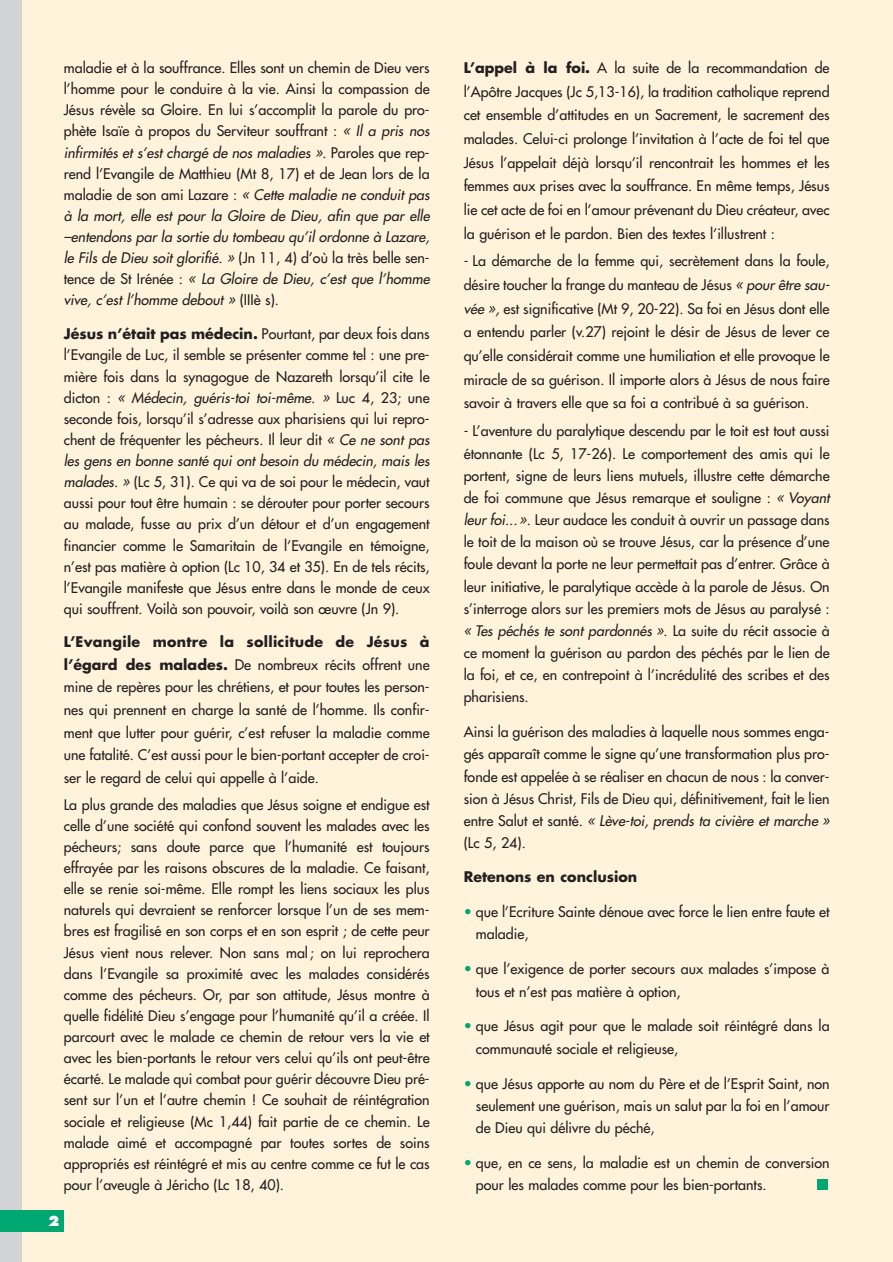
<style>
.page{position:relative;width:893px;height:1262px;background:#fff}
.page>*{position:absolute;margin:0;border:0;box-sizing:border-box;transform-origin:0 0}
.t1{font:14.25px/21.1px "Futura";color:#231f20;text-align:justify}
.t2{font:700 14.25px "Futura";color:#231f20}
.t3{font:800 13.5px "Futura";color:#fff}
.s1{font-style:italic}
.s2{font-weight:700}
.s3{color:#00a770}
</style>
<div class="page">
<div style="left:21px;top:0;width:871px;height:1261px;background:#fff4db"></div>
<div style="left:817px;top:1179px;width:11px;height:10px;background:#00a770"></div>
<div style="left:0;top:0;width:21px;height:1261px;background:#d1d3d4"></div>
<div style="left:0;top:1210px;width:64px;height:22px;background:#00a770"></div>
<p class="t1" style="left:64px;top:58px;width:367px">maladie et à la souffrance. Elles sont un chemin de Dieu vers l’homme pour le conduire à la vie. Ainsi la compassion de Jésus révèle sa Gloire. En lui s’accomplit la parole du pro&shy;phète Isaïe à propos du Serviteur souffrant : <span class="s1">« Il a pris nos infirmités et s’est chargé de nos maladies »</span>. Paroles que rep&shy;rend l’Evangile de Matthieu (Mt 8, 17) et de Jean lors de la maladie de son ami Lazare : <span class="s1">« Cette maladie ne conduit pas à la mort, elle est pour la Gloire de Dieu, afin que par elle –entendons par la sortie du tombeau qu’il ordonne à Lazare, le Fils de Dieu soit glorifié. »</span> (Jn 11, 4) d’où la très belle sen&shy;tence de St Irénée : <span class="s1">« La Gloire de Dieu, c’est que l’homme vive, c’est l’homme debout »</span> (IIIè s).</p>
<p class="t1" style="left:64px;top:324px;width:367px"><span class="s2">Jésus n’était pas médecin.</span> Pourtant, par deux fois dans l’Evangile de Luc, il semble se présenter comme tel : une pre&shy;mière fois dans la synagogue de Nazareth lorsqu’il cite le dicton : <span class="s1">« Médecin, guéris-toi toi-même. »</span> Luc 4, 23; une seconde fois, lorsqu’il s’adresse aux pharisiens qui lui repro&shy;chent de fréquenter les pécheurs. Il leur dit <span class="s1">« Ce ne sont pas les gens en bonne santé qui ont besoin du médecin, mais les malades. »</span> (Lc 5, 31). Ce qui va de soi pour le médecin, vaut aussi pour tout être humain : se dérouter pour porter secours au malade, fusse au prix d’un détour et d’un engagement financier comme le Samaritain de l’Evangile en témoigne, n’est pas matière à option (Lc 10, 34 et 35). En de tels récits, l’Evangile manifeste que Jésus entre dans le monde de ceux qui souffrent. Voilà son pouvoir, voilà son œuvre (Jn 9).</p>
<p class="t1" style="left:64px;top:631px;width:367px;line-height:22.6px"><span class="s2">L’Evangile montre la sollicitude de Jésus à l’égard des malades.</span> De nombreux récits offrent une mine de repères pour les chrétiens, et pour toutes les person&shy;nes qui prennent en charge la santé de l’homme. Ils confir&shy;ment que lutter pour guérir, c’est refuser la maladie comme une fatalité. C’est aussi pour le bien-portant accepter de croi&shy;ser le regard de celui qui appelle à l’aide.</p>
<p class="t1" style="left:64px;top:795px;width:367px">La plus grande des maladies que Jésus soigne et endigue est celle d’une société qui confond souvent les malades avec les pécheurs; sans doute parce que l’humanité est toujours effrayée par les raisons obscures de la maladie. Ce faisant, elle se renie soi-même. Elle rompt les liens sociaux les plus naturels qui devraient se renforcer lorsque l’un de ses mem&shy;bres est fragilisé en son corps et en son esprit ; de cette peur Jésus vient nous relever. Non sans mal; on lui reprochera dans l’Evangile sa proximité avec les malades considérés comme des pécheurs. Or, par son attitude, Jésus montre à quelle fidélité Dieu s’engage pour l’humanité qu’il a créée. Il parcourt avec le malade ce chemin de retour vers la vie et avec les bien-portants le retour vers celui qu’ils ont peut-être écarté. Le malade qui combat pour guérir découvre Dieu pré&shy;sent sur l’un et l’autre chemin ! Ce souhait de réintégration sociale et religieuse (Mc 1,44) fait partie de ce chemin. Le malade aimé et accompagné par toutes sortes de soins appropriés est réintégré et mis au centre comme ce fut le cas pour l’aveugle à Jéricho (Lc 18, 40).</p>
<p class="t3" style="left:48px;top:1215px;width:13px">2</p>
<p class="t1" style="left:463px;top:57px;width:367px;line-height:23.7px"><span class="s2">L’appel à la foi.</span> A la suite de la recommandation de l’Apôtre Jacques (Jc 5,13-16), la tradition catholique reprend cet ensemble d’attitudes en un Sacrement, le sacrement des malades. Celui-ci prolonge l’invitation à l’acte de foi tel que Jésus l’appelait déjà lorsqu’il rencontrait les hommes et les femmes aux prises avec la souffrance. En même temps, Jésus lie cet acte de foi en l’amour prévenant du Dieu créateur, avec la guérison et le pardon. Bien des textes l’illustrent :</p>
<p class="t1" style="left:463px;top:250px;width:367px;line-height:23.7px">- La démarche de la femme qui, secrètement dans la foule, désire toucher la frange du manteau de Jésus <span class="s1">« pour être sau&shy;vée »,</span> est significative (Mt 9, 20-22). Sa foi en Jésus dont elle a entendu parler (v.27) rejoint le désir de Jésus de lever ce qu’elle considérait comme une humiliation et elle provoque le miracle de sa guérison. Il importe alors à Jésus de nous faire savoir à travers elle que sa foi a contribué à sa guérison.</p>
<p class="t1" style="left:463px;top:421px;width:367px;line-height:22.2px">- L’aventure du paralytique descendu par le toit est tout aussi étonnante (Lc 5, 17-26). Le comportement des amis qui le portent, signe de leurs liens mutuels, illustre cette démarche de foi commune que Jésus remarque et souligne : <span class="s1">« Voyant leur foi...»</span>. Leur audace les conduit à ouvrir un passage dans le toit de la maison où se trouve Jésus, car la présence d’une foule devant la porte ne leur permettait pas d’entrer. Grâce à leur initiative, le paralytique accède à la parole de Jésus. On s’interroge alors sur les premiers mots de Jésus au paralysé : <span class="s1">« Tes péchés te sont pardonnés »</span>. La suite du récit associe à ce moment la guérison au pardon des péchés par le lien de la foi, et ce, en contrepoint à l’incrédulité des scribes et des pharisiens.</p>
<p class="t1" style="left:463px;top:722px;width:367px;line-height:22.2px">Ainsi la guérison des maladies à laquelle nous sommes enga&shy;gés apparaît comme le signe qu’une transformation plus pro&shy;fonde est appelée à se réaliser en chacun de nous : la conver&shy;sion à Jésus Christ, Fils de Dieu qui, définitivement, fait le lien entre Salut et santé. <span class="s1">« Lève-toi, prends ta civière et marche » </span>(Lc 5, 24).</p>
<p class="t2" style="left:463px;top:870px;width:175px">Retenons en conclusion</p>
<p class="t1" style="left:476px;top:902px;width:355px;line-height:22.2px;text-indent:-12px"><span class="s3">•</span> que l’Ecriture Sainte dénoue avec force le lien entre faute et maladie,</p>
<p class="t1" style="left:476px;top:959px;width:355px;line-height:22.2px;text-indent:-12px"><span class="s3">•</span> que l’exigence de porter secours aux malades s’impose à tous et n’est pas matière à option,</p>
<p class="t1" style="left:476px;top:1016px;width:355px;line-height:22.2px;text-indent:-12px"><span class="s3">•</span> que Jésus agit pour que le malade soit réintégré dans la communauté sociale et religieuse,</p>
<p class="t1" style="left:476px;top:1073px;width:355px;line-height:22.2px;text-indent:-12px"><span class="s3">•</span> que Jésus apporte au nom du Père et de l’Esprit Saint, non seulement une guérison, mais un salut par la foi en l’amour de Dieu qui délivre du péché,</p>
<p class="t1" style="left:476px;top:1152px;width:355px;line-height:22.2px;text-indent:-12px"><span class="s3">•</span> que, en ce sens, la maladie est un chemin de conversion pour les malades comme pour les bien-portants.</p>
</div>
